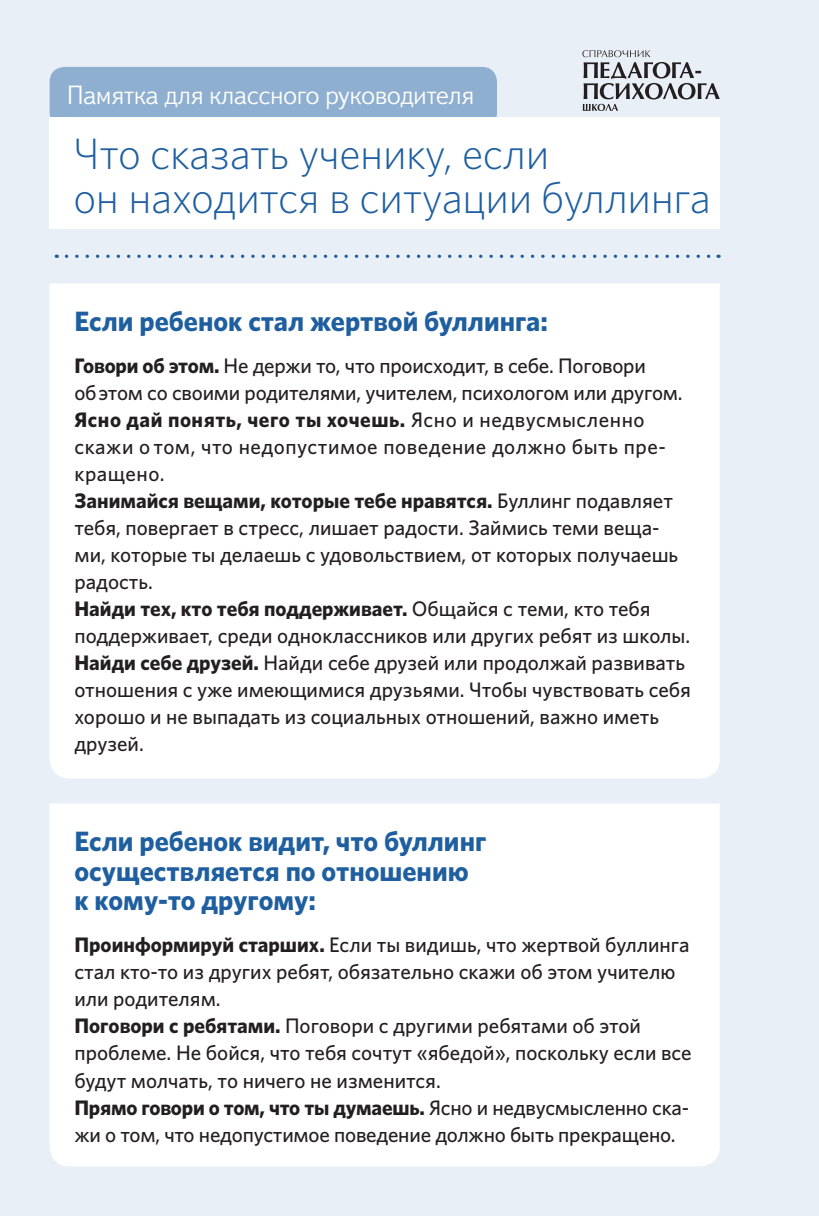
<style>
.page{position:relative;width:819px;height:1216px;background:#fff}
.page>*{position:absolute;margin:0;border:0;box-sizing:border-box;transform-origin:0 0}
.t1{font:300 43.93px/43.8px "Whitney";letter-spacing:-.01em;color:#1f5fa0}
.Pamyatka_hdr{font:700 28px/29.8px "Whitney";color:#1f5fa0}
.t2{font:300 26.25px "Textbook New";color:#fff}
.Pamyatka{font:500 21px/26.9px "Whitney";color:#231f20}
.Pamyatka-2{font:500 21px/26.9px "Whitney";letter-spacing:.025em;color:#231f20}
.s1{font-weight:700}
</style>
<div class="page">
<div style="left:0;top:0;width:818px;height:1215px;background:#e9eff6"></div>
<div style="left:50px;top:283px;width:669px;height:495px;background:#fff"></div>
<div style="left:50px;top:804px;width:669px;height:362px;background:#fff"></div>
<svg style="left:66px;top:254px;width:653px;height:4px"></svg>
<svg style="left:582px;top:50px;width:137px;height:61px"></svg>
<div style="left:50px;top:67px;width:447px;height:61px;background:#8fafd0;border-radius:15px"></div>
<div style="left:50px;top:117px;width:669px;height:112px;background:#fff"></div>
<p class="t2" style="left:67px;top:79px;width:408px">Памятка для классного руководителя</p>
<p class="t1" style="left:74px;top:130px;width:639px">Что сказать ученику, если<br>он находится в ситуации буллинга</p>
<p class="Pamyatka_hdr" style="left:74px;top:305px;width:475px">Если ребенок стал жертвой буллинга:</p>
<p class="Pamyatka" style="left:74px;top:351px;width:609px"><span class="s1">Говори об этом.</span> Не держи то, что происходит, в себе. Поговори<br>об этом со своими родителями, учителем, психологом или другом.</p>
<p class="Pamyatka-2" style="left:74px;top:405px;width:593px"><span class="s1">Ясно дай понять, чего ты хочешь.</span> Ясно и недвусмысленно скажи о том, что недопустимое поведение должно быть пре&shy;кращено.</p>
<p class="Pamyatka" style="left:74px;top:486px;width:605px"><span class="s1">Занимайся вещами, которые тебе нравятся.</span> Буллинг подавляет тебя, повергает в стресс, лишает радости. Займись теми веща&shy;ми, которые ты делаешь с удовольствием, от которых получаешь радость.</p>
<p class="Pamyatka" style="left:74px;top:595px;width:617px"><span class="s1">Найди тех, кто тебя поддерживает.</span> Общайся с теми, кто тебя поддерживает, среди одноклассников или других ребят из школы.</p>
<p class="Pamyatka" style="left:74px;top:649px;width:618px"><span class="s1">Найди себе друзей.</span> Найди себе друзей или продолжай развивать отношения с уже имеющимися друзьями. Чтобы чувствовать себя хорошо и не выпадать из социальных отношений, важно иметь друзей.</p>
<p class="Pamyatka_hdr" style="left:74px;top:825px;width:413px">Если ребенок видит, что буллинг осуществляется по отношению к кому-то другому:</p>
<p class="Pamyatka" style="left:74px;top:931px;width:616px"><span class="s1">Проинформируй старших.</span> Если ты видишь, что жертвой буллинга стал кто-то из других ребят, обязательно скажи об этом учителю или родителям.</p>
<p class="Pamyatka" style="left:74px;top:1012px;width:618px"><span class="s1">Поговори с ребятами.</span> Поговори с другими ребятами об этой проблеме. Не бойся, что тебя сочтут «ябедой», поскольку если все будут молчать, то ничего не изменится.</p>
<p class="Pamyatka" style="left:74px;top:1093px;width:616px"><span class="s1">Прямо говори о том, что ты думаешь.</span> Ясно и недвусмысленно ска&shy;жи о том, что недопустимое поведение должно быть прекращено.</p>
</div>
